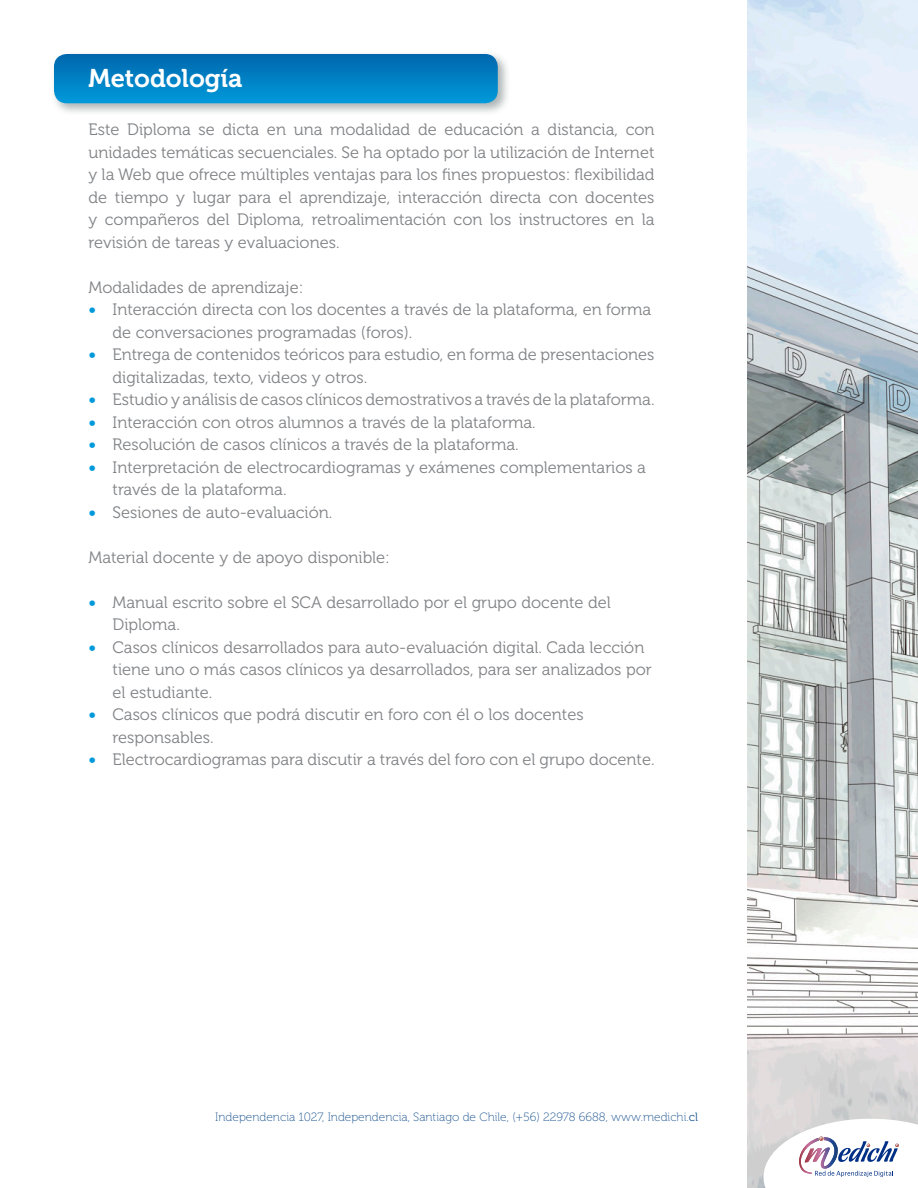
<style>
.page{position:relative;width:918px;height:1188px;background:#fff}
.page>*{position:absolute;margin:0;border:0;box-sizing:border-box;transform-origin:0 0}
.t1{font:25.5px "Museo 700";color:#fff}
.t2{font:16.5px/22.5px "Museo 300";color:#808285;text-align:justify}
.t3{font:12px "Museo 100";color:#1f5791}
.s1{font-family:"Museo 700";color:#009ada}
.s2{font-family:"Museo 300"}
</style>
<div class="page">
<img style="left:748px;top:0;width:170px;height:1188px">
<svg style="left:764px;top:1119px;width:154px;height:69px"></svg>
<div style="left:50px;top:50px;width:460px;height:66px;background:#929c9d;opacity:.75"></div>
<svg style="left:54px;top:54px;width:444px;height:49px;background:#0180c3"></svg>
<p class="t1" style="left:89px;top:64px;width:155px">Metodología</p>
<p class="t2" style="left:89px;top:119px;width:568px">Este Diploma se dicta en una modalidad de educación a distancia, con unidades temáticas secuenciales. Se ha optado por la utilización de Internet y la Web que ofrece múltiples ventajas para los fines propuestos: flexibilidad de tiempo y lugar para el aprendizaje, interacción directa con docentes y compañeros del Diploma, retroalimentación con los instructores en la revisión de tareas y evaluaciones.</p>
<p class="t2" style="left:89px;top:276px;width:216px">Modalidades de aprendizaje:</p>
<p class="t2" style="left:89px;top:299px;width:564px"><span class="s1">•</span> Interacción directa con los docentes a través de la plataforma, en forma</p>
<p class="t2" style="left:113px;top:321px;width:301px">de conversaciones programadas (foros).</p>
<p class="t2" style="left:89px;top:344px;width:568px"><span class="s1">•</span> Entrega de contenidos teóricos para estudio, en forma de presentaciones</p>
<p class="t2" style="left:113px;top:366px;width:256px">digitalizadas, texto, videos y otros.</p>
<p class="t2" style="left:89px;top:389px;width:568px"><span class="s1">•</span> Estudio y análisis de casos clínicos demostrativos a través de la plataforma.</p>
<p class="t2" style="left:89px;top:411px;width:449px"><span class="s1">•</span> Interacción con otros alumnos a través de la plataforma.</p>
<p class="t2" style="left:89px;top:434px;width:432px"><span class="s1">•</span> Resolución de casos clínicos a través de la plataforma.</p>
<p class="t2" style="left:89px;top:456px;width:559px"><span class="s1">•</span> Interpretación de electrocardiogramas y exámenes complementarios a</p>
<p class="t2" style="left:113px;top:479px;width:176px">través de la plataforma.</p>
<p class="t2" style="left:89px;top:501px;width:245px"><span class="s1">•</span> Sesiones de auto-evaluación.</p>
<p class="t2" style="left:89px;top:546px;width:303px">Material docente y de apoyo disponible:</p>
<p class="t2" style="left:89px;top:591px;width:524px"><span class="s1">•</span> Manual escrito sobre el SCA desarrollado por el grupo docente del</p>
<p class="t2" style="left:113px;top:614px;width:69px">Diploma.</p>
<p class="t2" style="left:89px;top:636px;width:557px"><span class="s1">•</span> Casos clínicos desarrollados para auto-evaluación digital. Cada lección</p>
<p class="t2" style="left:113px;top:659px;width:541px">tiene uno o más casos clínicos ya desarrollados, para ser analizados por</p>
<p class="t2" style="left:113px;top:681px;width:101px">el estudiante.</p>
<p class="t2" style="left:89px;top:704px;width:497px"><span class="s1">•</span> Casos clínicos que podrá discutir en foro con él o los docentes</p>
<p class="t2" style="left:113px;top:726px;width:103px">responsables.</p>
<p class="t2" style="left:89px;top:749px;width:568px"><span class="s1">•</span> Electrocardiogramas para discutir a través del foro con el grupo docente.</p>
<p class="t3" style="left:215px;top:1111px;width:484px">Independencia 1027, Independencia, Santiago de Chile, (+56) 22978 6688, www.medichi.<span class="s2">cl</span></p>
</div>
